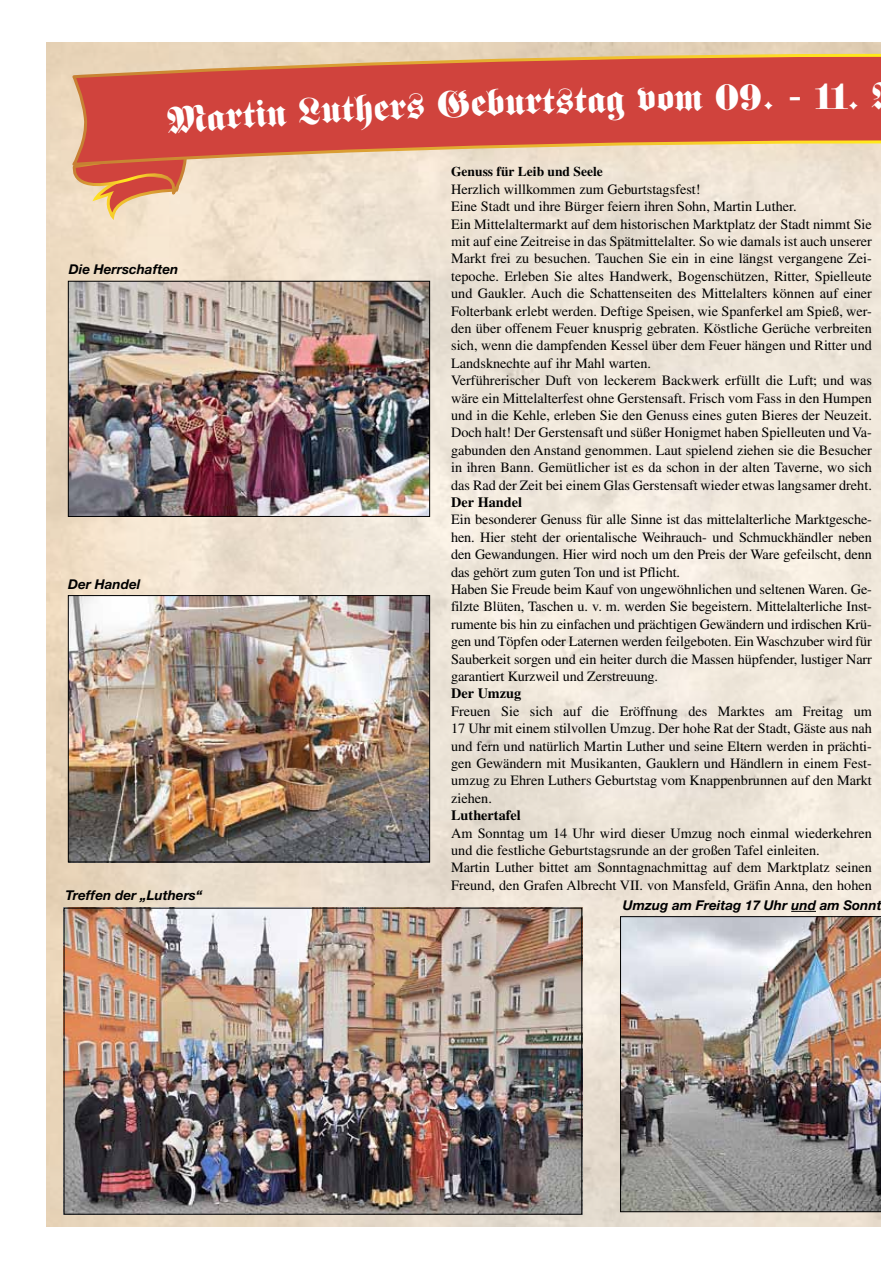
<style>
.page{position:relative;width:881px;height:1263px;background:#fff}
.page>*{position:absolute;margin:0;border:0;box-sizing:border-box;transform-origin:0 0}
.t1{font:37.5px "Fette Fraktur";color:#fff}
.t2{font:14.25px/17.4px "Times LT";color:#000}
.t3{font:700 14.25px "Times LT";color:#000}
.t4{font:italic 700 13.5px "Helvetica Neue LT";color:#000}
.t5{font:700 13.5px "Times LT";color:#000}
</style>
<div class="page">
<img style="left:47px;top:43px;width:833px;height:1184px">
<svg style="left:68px;top:146px;width:121px;height:113px;background:#ebbfa2"></svg>
<svg style="left:71px;top:52px;width:809px;height:115px;background:#d76b5b"></svg>
<img style="left:70px;top:283px;width:357px;height:232px">
<div style="left:68px;top:281px;width:361px;height:236px;border:1px solid #000"></div>
<img style="left:66px;top:910px;width:513px;height:302px">
<img style="left:620px;top:916px;width:260px;height:296px">
<img style="left:70px;top:597px;width:357px;height:263px">
<div style="left:68px;top:595px;width:361px;height:267px;border:1px solid #000"></div>
<svg style="left:790px;top:911px;width:25px;height:1px"></svg>
<h1 class="t1" style="left:166px;top:99px;width:100px;rotate:-4deg">Marti</h1>
<h1 class="t1" style="left:265px;top:92px;width:159px;rotate:-3deg">n Luthers</h1>
<h1 class="t1" style="left:436px;top:83px;width:170px;rotate:-2deg">Geburtsta</h1>
<h1 class="t1" style="left:605px;top:78px;width:170px;rotate:-1deg">g vom 09.</h1>
<h1 class="t1" style="left:786px;top:75px;width:74px">- 11.</h1>
<p class="t4" style="left:69px;top:261px;width:111px">Die Herrschaften</p>
<p class="t4" style="left:68px;top:576px;width:74px">Der Handel</p>
<p class="t4" style="left:66px;top:887px;width:138px">Treffen der „Luthers“</p>
<p class="t5" style="left:451px;top:164px;width:153px">Genuss für Leib und Seele</p>
<p class="t2" style="left:451px;top:180px;width:422px">Herzlich willkommen zum Geburtstagsfest!<br>Eine Stadt und ihre Bürger feiern ihren Sohn, Martin Luther.<br>Ein Mittelaltermarkt auf dem historischen Marktplatz der Stadt nimmt Sie mit auf eine Zeitreise in das Spätmittelalter. So wie damals ist auch unserer Markt frei zu besuchen. Tauchen Sie ein in eine längst vergangene Zei&shy;tepoche. Erleben Sie altes Handwerk, Bogenschützen, Ritter, Spielleute und Gaukler. Auch die Schattenseiten des Mittelalters können auf einer Folterbank erlebt werden. Deftige Speisen, wie Spanferkel am Spieß, wer&shy;den über offenem Feuer knusprig gebraten. Köstliche Gerüche verbreiten sich, wenn die dampfenden Kessel über dem Feuer hängen und Ritter und Landsknechte auf ihr Mahl warten.<br>Verführerischer Duft von leckerem Backwerk erfüllt die Luft; und was wäre ein Mittelalterfest ohne Gerstensaft. Frisch vom Fass in den Humpen und in die Kehle, erleben Sie den Genuss eines guten Bieres der Neuzeit.<br>Doch halt! Der Gerstensaft und süßer Honigmet haben Spielleuten und Va&shy;gabunden den Anstand genommen. Laut spielend ziehen sie die Besucher in ihren Bann. Gemütlicher ist es da schon in der alten Taverne, wo sich das Rad der Zeit bei einem Glas Gerstensaft wieder etwas langsamer dreht.</p>
<p class="t3" style="left:451px;top:494px;width:72px">Der Handel</p>
<p class="t2" style="left:451px;top:511px;width:422px">Ein besonderer Genuss für alle Sinne ist das mittelalterliche Marktgesche&shy;hen. Hier steht der orientalische Weihrauch- und Schmuckhändler neben den Gewandungen. Hier wird noch um den Preis der Ware gefeilscht, denn das gehört zum guten Ton und ist Pflicht.<br>Haben Sie Freude beim Kauf von ungewöhnlichen und seltenen Waren. Ge&shy;filzte Blüten, Taschen u. v. m. werden Sie begeistern. Mittelalterliche Inst&shy;rumente bis hin zu einfachen und prächtigen Gewändern und irdischen Krü&shy;gen und Töpfen oder Laternen werden feilgeboten. Ein Waschzuber wird für Sauberkeit sorgen und ein heiter durch die Massen hüpfender, lustiger Narr garantiert Kurzweil und Zerstreuung.</p>
<p class="t3" style="left:451px;top:685px;width:72px">Der Umzug</p>
<p class="t2" style="left:451px;top:702px;width:422px;text-align:justify">Freuen Sie sich auf die Eröffnung des Marktes am Freitag um 17 Uhr mit einem stilvollen Umzug. Der hohe Rat der Stadt, Gäste aus nah und fern und natürlich Martin Luther und seine Eltern werden in prächti&shy;gen Gewändern mit Musikanten, Gauklern und Händlern in einem Fest&shy;umzug zu Ehren Luthers Geburtstag vom Knappenbrunnen auf den Markt ziehen.</p>
<p class="t3" style="left:451px;top:807px;width:71px">Luthertafel</p>
<p class="t2" style="left:451px;top:824px;width:422px">Am Sonntag um 14 Uhr wird dieser Umzug noch einmal wiederkehren und die festliche Geburtstagsrunde an der großen Tafel einleiten.<br>Martin Luther bittet am Sonntagnachmittag auf dem Marktplatz seinen Freund, den Grafen Albrecht VII. von Mansfeld, Gräfin Anna, den hohen</p>
<p class="t4" style="left:622px;top:897px;width:260px">Umzug am Freitag 17 Uhr und am Sonnt</p>
</div>
